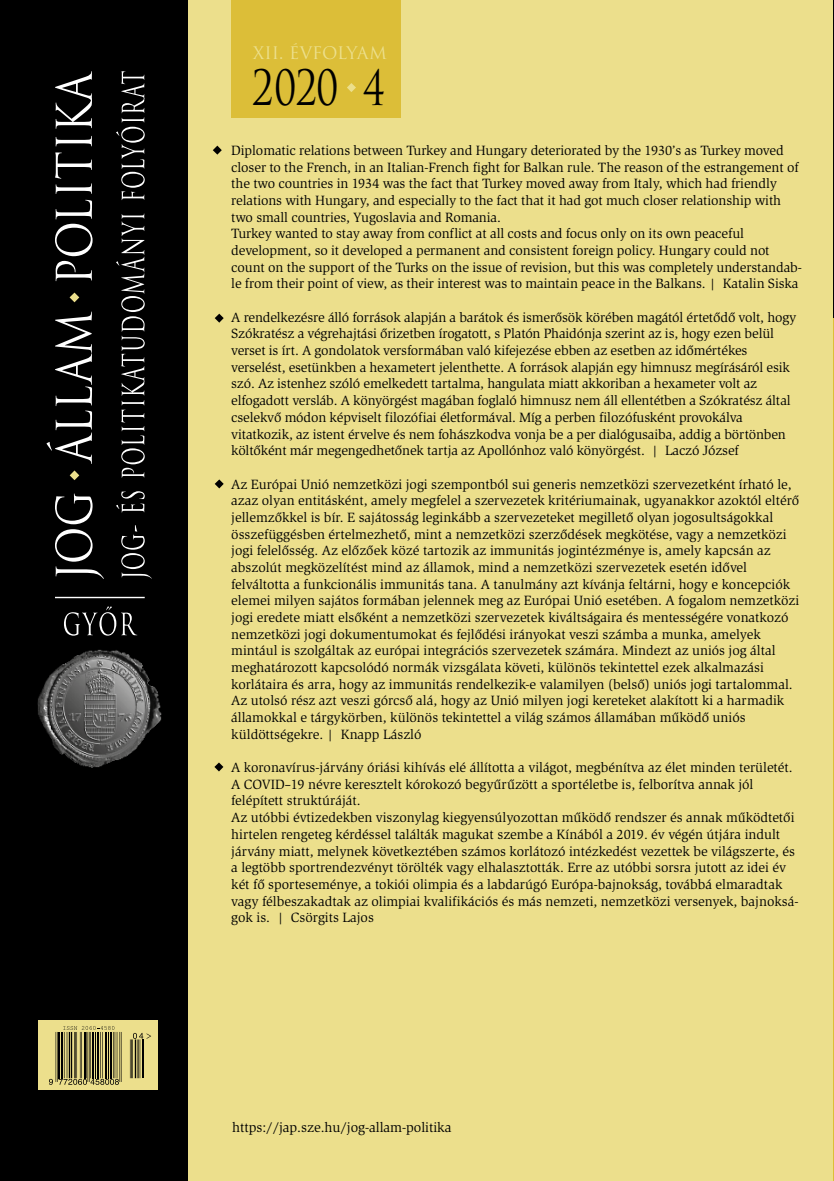
<style>
.page{position:relative;width:834px;height:1181px;background:#fff}
.page>*{position:absolute;margin:0;border:0;box-sizing:border-box;transform-origin:0 0}
.t1{font:47.43px "Trajan Pro";color:#000;scale:.8 1}
.t2{font:16.8px "Trajan Pro";color:#ecdf8c}
.t3{font:14px "Slimbach HU";letter-spacing:-.005em;color:#000}
.t4{font:13.83px/16.6px "Slimbach HU";color:#000}
</style>
<div class="page">
<div style="left:32px;top:0;width:801px;height:1181px;background:#ecdf8c"></div>
<div style="left:0;top:0;width:187px;height:1181px;background:#000"></div>
<svg style="left:213px;top:146px;width:9px;height:9px"></svg>
<svg style="left:215px;top:314px;width:9px;height:9px"></svg>
<svg style="left:215px;top:479px;width:9px;height:9px"></svg>
<div style="left:231px;top:0;width:169px;height:118px;background:#dcbe38"></div>
<svg style="left:38px;top:1020px;width:120px;height:70px;background:#e1d485"></svg>
<svg style="left:121px;top:525px;width:31px;height:53px"></svg>
<svg style="left:116px;top:491px;width:29px;height:21px"></svg>
<svg style="left:116px;top:214px;width:29px;height:264px"></svg>
<svg style="left:116px;top:71px;width:29px;height:129px"></svg>
<svg style="left:55px;top:493px;width:49px;height:86px"></svg>
<svg style="left:47px;top:312px;width:45px;height:152px"></svg>
<svg style="left:55px;top:200px;width:38px;height:81px"></svg>
<svg style="left:55px;top:152px;width:37px;height:42px"></svg>
<svg style="left:56px;top:136px;width:36px;height:10px"></svg>
<svg style="left:55px;top:71px;width:37px;height:58px"></svg>
<svg style="left:70px;top:470px;width:9px;height:10px"></svg>
<svg style="left:70px;top:292px;width:9px;height:10px"></svg>
<svg style="left:64px;top:606px;width:73px;height:29px"></svg>
<hr style="left:55px;top:597px;width:90px;height:1px;background:#fff">
<img style="left:37px;top:649px;width:125px;height:118px">
<svg style="left:347px;top:83px;width:9px;height:9px"></svg>
<hr style="left:833px;top:0;width:1px;height:1181px;background:#dcbe38">
<hr style="left:833px;top:0;width:1px;height:317px;background:#000">
<svg style="left:214px;top:762px;width:9px;height:9px"></svg>
<hr style="left:56px;top:1032px;width:1px;height:50px;background:#000">
<hr style="left:57px;top:1032px;width:1px;height:50px;background:#000">
<hr style="left:58px;top:1032px;width:2px;height:46px;background:#000">
<hr style="left:61px;top:1032px;width:1px;height:46px;background:#000">
<hr style="left:64px;top:1032px;width:1px;height:46px;background:#000">
<hr style="left:67px;top:1032px;width:1px;height:46px;background:#000">
<hr style="left:69px;top:1032px;width:1px;height:46px;background:#000">
<hr style="left:71px;top:1032px;width:1px;height:46px;background:#000">
<hr style="left:74px;top:1032px;width:2px;height:46px;background:#000">
<hr style="left:76px;top:1032px;width:1px;height:46px;background:#000">
<hr style="left:80px;top:1032px;width:1px;height:46px;background:#000">
<hr style="left:81px;top:1032px;width:1px;height:46px;background:#000">
<hr style="left:84px;top:1032px;width:1px;height:46px;background:#000">
<hr style="left:86px;top:1032px;width:1px;height:46px;background:#000">
<hr style="left:90px;top:1032px;width:1px;height:46px;background:#000">
<hr style="left:87px;top:1032px;width:1px;height:50px;background:#000">
<hr style="left:89px;top:1032px;width:1px;height:50px;background:#000">
<hr style="left:92px;top:1032px;width:2px;height:46px;background:#000">
<hr style="left:95px;top:1032px;width:1px;height:46px;background:#000">
<hr style="left:97px;top:1032px;width:2px;height:46px;background:#000">
<hr style="left:100px;top:1032px;width:1px;height:46px;background:#000">
<hr style="left:102px;top:1032px;width:1px;height:46px;background:#000">
<hr style="left:105px;top:1032px;width:2px;height:46px;background:#000">
<hr style="left:108px;top:1032px;width:1px;height:46px;background:#000">
<hr style="left:110px;top:1032px;width:2px;height:46px;background:#000">
<hr style="left:113px;top:1032px;width:1px;height:46px;background:#000">
<hr style="left:115px;top:1032px;width:1px;height:46px;background:#000">
<hr style="left:117px;top:1032px;width:1px;height:46px;background:#000">
<hr style="left:130px;top:1039px;width:1px;height:39px;background:#000">
<hr style="left:119px;top:1032px;width:1px;height:50px;background:#000">
<hr style="left:121px;top:1032px;width:1px;height:50px;background:#000">
<hr style="left:131px;top:1039px;width:2px;height:39px;background:#000">
<hr style="left:135px;top:1039px;width:1px;height:39px;background:#000">
<hr style="left:137px;top:1039px;width:1px;height:39px;background:#000">
<hr style="left:138px;top:1039px;width:1px;height:39px;background:#000">
<hr style="left:140px;top:1039px;width:1px;height:39px;background:#000">
<hr style="left:142px;top:1039px;width:2px;height:39px;background:#000">
<svg style="left:49px;top:1079px;width:4px;height:6px"></svg>
<svg style="left:59px;top:1079px;width:60px;height:6px"></svg>
<svg style="left:63px;top:1026px;width:51px;height:4px"></svg>
<svg style="left:133px;top:1033px;width:18px;height:6px"></svg>
<p class="t2" style="left:253px;top:42px;width:136px">XII. ÉVFOLYAM</p>
<h1 class="t1" style="left:252px;top:58px;width:168px">2020 4</h1>
<p class="t4" style="left:231px;top:142px;width:572px">Diplomatic relations between Turkey and Hungary deteriorated by the 1930’s as Turkey moved closer to the French, in an Italian-French fight for Balkan rule. The reason of the estrangement of the two countries in 1934 was the fact that Turkey moved away from Italy, which had friendly relations with Hungary, and especially to the fact that it had got much closer relationship with two small countries, Yugoslavia and Romania.<br>Turkey wanted to stay away from conflict at all costs and focus only on its own peaceful development, so it developed a permanent and consistent foreign policy. Hungary could not count on the support of the Turks on the issue of revision, but this was completely understandab&shy;le from their point of view, as their interest was to maintain peace in the Balkans. | Katalin Siska</p>
<p class="t4" style="left:231px;top:309px;width:566px">A rendelkezésre álló források alapján a barátok és ismerősök körében magától értetődő volt, hogy Szókratész a végrehajtási őrizetben írogatott, s Platón Phaidónja szerint az is, hogy ezen belül verset is írt. A gondolatok versformában való kifejezése ebben az esetben az időmértékes verselést, esetünkben a hexametert jelenthette. A források alapján egy himnusz megírásáról esik szó. Az istenhez szóló emelkedett tartalma, hangulata miatt akkoriban a hexameter volt az elfogadott versláb. A könyörgést magában foglaló himnusz nem áll ellentétben a Szókratész által cselekvő módon képviselt filozófiai életformával. Míg a perben filozófusként provokálva vitatkozik, az istent érvelve és nem fohászkodva vonja be a per dialógusaiba, addig a börtönben költőként már megengedhetőnek tartja az Apollónhoz való könyörgést. | Laczó József</p>
<p class="t4" style="left:231px;top:476px;width:569px">Az Európai Unió nemzetközi jogi szempontból sui generis nemzetközi szervezetként írható le, azaz olyan entitásként, amely megfelel a szervezetek kritériumainak, ugyanakkor azoktól eltérő jellemzőkkel is bír. E sajátosság leginkább a szervezeteket megillető olyan jogosultságokkal összefüggésben értelmezhető, mint a nemzetközi szerződések megkötése, vagy a nemzetközi jogi felelősség. Az előzőek közé tartozik az immunitás jogintézménye is, amely kapcsán az abszolút megközelítést mind az államok, mind a nemzetközi szervezetek esetén idővel felváltotta a funkcionális immunitás tana. A tanulmány azt kívánja feltárni, hogy e koncepciók elemei milyen sajátos formában jelennek meg az Európai Unió esetében. A fogalom nemzetközi jogi eredete miatt elsőként a nemzetközi szervezetek kiváltságaira és mentességére vonatkozó nemzetközi jogi dokumentumokat és fejlődési irányokat veszi számba a munka, amelyek mintául is szolgáltak az európai integrációs szervezetek számára. Mindezt az uniós jog által meghatározott kapcsolódó normák vizsgálata követi, különös tekintettel ezek alkalmazási korlátaira és arra, hogy az immunitás rendelkezik-e valamilyen (belső) uniós jogi tartalommal.<br>Az utolsó rész azt veszi górcső alá, hogy az Unió milyen jogi kereteket alakított ki a harmadik államokkal e tárgykörben, különös tekintettel a világ számos államában működő uniós küldöttségekre. | Knapp László</p>
<p class="t4" style="left:231px;top:759px;width:568px">A koronavírus-járvány óriási kihívás elé állította a világot, megbénítva az élet minden területét.<br>A COVID–19 névre keresztelt kórokozó begyűrűzött a sportéletbe is, felborítva annak jól felépített struktúráját.<br>Az utóbbi évtizedekben viszonylag kiegyensúlyozottan működő rendszer és annak működtetői hirtelen rengeteg kérdéssel találták magukat szembe a Kínából a 2019. év végén útjára indult járvány miatt, melynek következtében számos korlátozó intézkedést vezettek be világszerte, és a legtöbb sportrendezvényt törölték vagy elhalasztották. Erre az utóbbi sorsra jutott az idei év két fő sporteseménye, a tokiói olimpia és a labdarúgó Európa-bajnokság, továbbá elmaradtak vagy félbeszakadtak az olimpiai kvalifikációs és más nemzeti, nemzetközi versenyek, bajnoksá&shy;gok is. | Csörgits Lajos</p>
<p class="t3" style="left:232px;top:1119px;width:221px">https://jap.sze.hu/jog-allam-politika</p>
</div>
